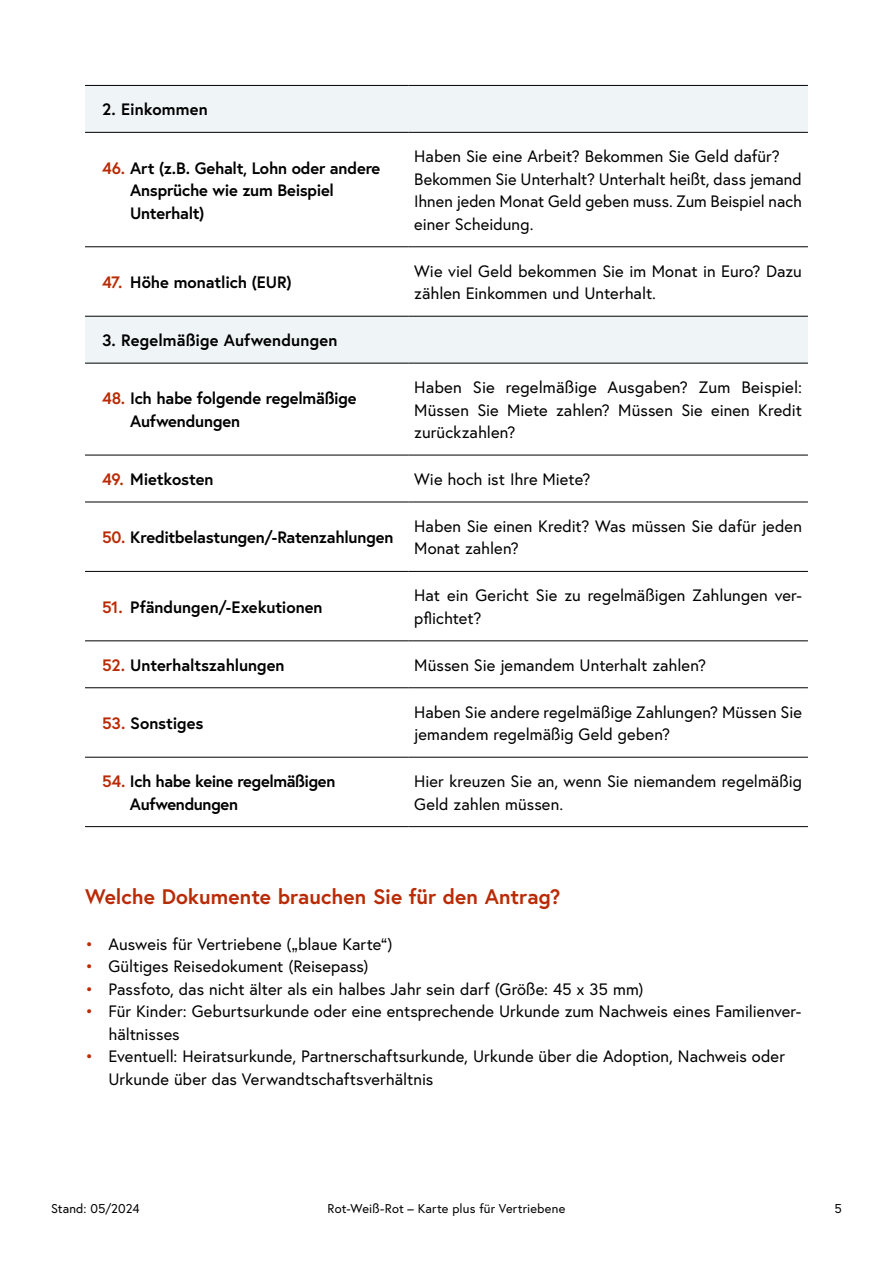
<style>
.page{position:relative;width:893px;height:1263px;background:#fff}
.page>*{position:absolute;margin:0;border:0;box-sizing:border-box;transform-origin:0 0}
.h2_ohne_Nummerierung{font:700 21px "Europa Austria";color:#b92b06}
.t1{font:16.5px/22.5px "Europa Austria";letter-spacing:.005em;color:#000}
.p_Abstand_danach{font:700 16.5px/22.5px "Europa Austria";letter-spacing:-.01em;color:#000}
.p_Abstand_danach-2{font:700 16.5px "Europa Austria";letter-spacing:.01em;color:#000}
.t2{font:12.75px "Europa Austria";letter-spacing:.01em;color:#000}
.s1{color:#b92b06}
</style>
<div class="page">
<svg style="left:85px;top:86px;width:723px;height:277px"></svg>
<hr style="left:85px;top:85px;width:323px;height:1px;background:#000">
<hr style="left:408px;top:85px;width:400px;height:1px;background:#000">
<hr style="left:85px;top:132px;width:323px;height:1px;background:#000">
<hr style="left:408px;top:132px;width:400px;height:1px;background:#000">
<hr style="left:85px;top:246px;width:323px;height:1px;background:#000">
<hr style="left:408px;top:246px;width:400px;height:1px;background:#000">
<hr style="left:85px;top:316px;width:323px;height:1px;background:#000">
<hr style="left:408px;top:316px;width:400px;height:1px;background:#000">
<hr style="left:85px;top:363px;width:323px;height:1px;background:#000">
<hr style="left:408px;top:363px;width:400px;height:1px;background:#000">
<hr style="left:85px;top:455px;width:323px;height:1px;background:#000">
<hr style="left:408px;top:455px;width:400px;height:1px;background:#000">
<hr style="left:85px;top:502px;width:323px;height:1px;background:#000">
<hr style="left:408px;top:502px;width:400px;height:1px;background:#000">
<hr style="left:85px;top:571px;width:323px;height:1px;background:#000">
<hr style="left:408px;top:571px;width:400px;height:1px;background:#000">
<hr style="left:85px;top:640px;width:323px;height:1px;background:#000">
<hr style="left:408px;top:640px;width:400px;height:1px;background:#000">
<hr style="left:85px;top:687px;width:323px;height:1px;background:#000">
<hr style="left:408px;top:687px;width:400px;height:1px;background:#000">
<hr style="left:85px;top:757px;width:323px;height:1px;background:#000">
<hr style="left:408px;top:757px;width:400px;height:1px;background:#000">
<hr style="left:85px;top:826px;width:323px;height:1px;background:#000">
<hr style="left:408px;top:826px;width:400px;height:1px;background:#000">
<p class="p_Abstand_danach" style="left:102px;top:98px;width:107px">2. Einkommen</p>
<p class="p_Abstand_danach" style="left:130px;top:156px;width:252px;text-indent:-28px"><span class="s1">46.</span> Art (z.B. Gehalt, Lohn oder andere<br>Ansprüche wie zum Beispiel<br>Unterhalt)</p>
<p class="t1" style="left:414px;top:145px;width:367px">Haben Sie eine Arbeit? Bekommen Sie Geld dafür?</p>
<p class="t1" style="left:414px;top:167px;width:389px;text-align:justify">Bekommen Sie Unterhalt? Unterhalt heißt, dass jemand Ihnen jeden Monat Geld geben muss. Zum Beispiel nach einer Scheidung.</p>
<p class="p_Abstand_danach" style="left:102px;top:270px;width:191px"><span class="s1">47.</span> Höhe monatlich (EUR)</p>
<p class="t1" style="left:414px;top:259px;width:389px">Wie viel Geld bekommen Sie im Monat in Euro? Dazu zählen Einkommen und Unterhalt.</p>
<p class="p_Abstand_danach-2" style="left:102px;top:329px;width:237px">3. Regelmäßige Aufwendungen</p>
<p class="p_Abstand_danach" style="left:130px;top:387px;width:228px;text-indent:-28px"><span class="s1">48.</span> Ich habe folgende regelmäßige<br>Aufwendungen</p>
<p class="t1" style="left:414px;top:376px;width:389px;text-align:justify">Haben Sie regelmäßige Ausgaben? Zum Beispiel:<br>Müssen Sie Miete zahlen? Müssen Sie einen Kredit zurückzahlen?</p>
<p class="p_Abstand_danach" style="left:102px;top:467px;width:113px"><span class="s1">49.</span> Mietkosten</p>
<p class="t1" style="left:414px;top:468px;width:178px">Wie hoch ist Ihre Miete?</p>
<p class="p_Abstand_danach" style="left:102px;top:526px;width:293px"><span class="s1">50.</span> Kreditbelastungen/-Ratenzahlungen</p>
<p class="t1" style="left:414px;top:515px;width:389px">Haben Sie einen Kredit? Was müssen Sie dafür jeden<br>Monat zahlen?</p>
<p class="p_Abstand_danach" style="left:102px;top:595px;width:222px"><span class="s1">51.</span> Pfändungen/-Exekutionen</p>
<p class="t1" style="left:414px;top:584px;width:389px">Hat ein Gericht Sie zu regelmäßigen Zahlungen ver&shy;pflichtet?</p>
<p class="p_Abstand_danach" style="left:102px;top:653px;width:184px"><span class="s1">52.</span> Unterhaltszahlungen</p>
<p class="t1" style="left:414px;top:653px;width:293px">Müssen Sie jemandem Unterhalt zahlen?</p>
<p class="p_Abstand_danach" style="left:102px;top:711px;width:103px"><span class="s1">53.</span> Sonstiges</p>
<p class="t1" style="left:414px;top:700px;width:389px">Haben Sie andere regelmäßige Zahlungen? Müssen Sie jemandem regelmäßig Geld geben?</p>
<p class="p_Abstand_danach" style="left:130px;top:770px;width:207px;text-indent:-28px"><span class="s1">54.</span> Ich habe keine regelmäßigen<br>Aufwendungen</p>
<p class="t1" style="left:414px;top:770px;width:389px">Hier kreuzen Sie an, wenn Sie niemandem regelmäßig<br>Geld zahlen müssen.</p>
<h2 class="h2_ohne_Nummerierung" style="left:85px;top:882px;width:477px">Welche Dokumente brauchen Sie für den Antrag?</h2>
<p class="t1" style="left:85px;top:932px;width:309px"><span class="s1">•</span> Ausweis für Vertriebene („blaue Karte“)</p>
<p class="t1" style="left:85px;top:955px;width:285px"><span class="s1">•</span> Gültiges Reisedokument (Reisepass)</p>
<p class="t1" style="left:85px;top:977px;width:560px"><span class="s1">•</span> Passfoto, das nicht älter als ein halbes Jahr sein darf (Größe: 45 x 35 mm)</p>
<p class="t1" style="left:108px;top:1000px;width:694px;text-indent:-23px"><span class="s1">•</span> Für Kinder: Geburtsurkunde oder eine entsprechende Urkunde zum Nachweis eines Familienver&shy;hältnisses</p>
<p class="t1" style="left:108px;top:1045px;width:678px;text-indent:-23px"><span class="s1">•</span> Eventuell: Heiratsurkunde, Partnerschaftsurkunde, Urkunde über die Adoption, Nachweis oder<br>Urkunde über das Verwandtschaftsverhältnis</p>
<p class="t2" style="left:51px;top:1200px;width:90px">Stand: 05/2024</p>
<p class="t2" style="left:328px;top:1200px;width:239px">Rot-Weiß-Rot – Karte plus für Vertriebene</p>
<p class="t2" style="left:835px;top:1200px;width:9px">5</p>
</div>
